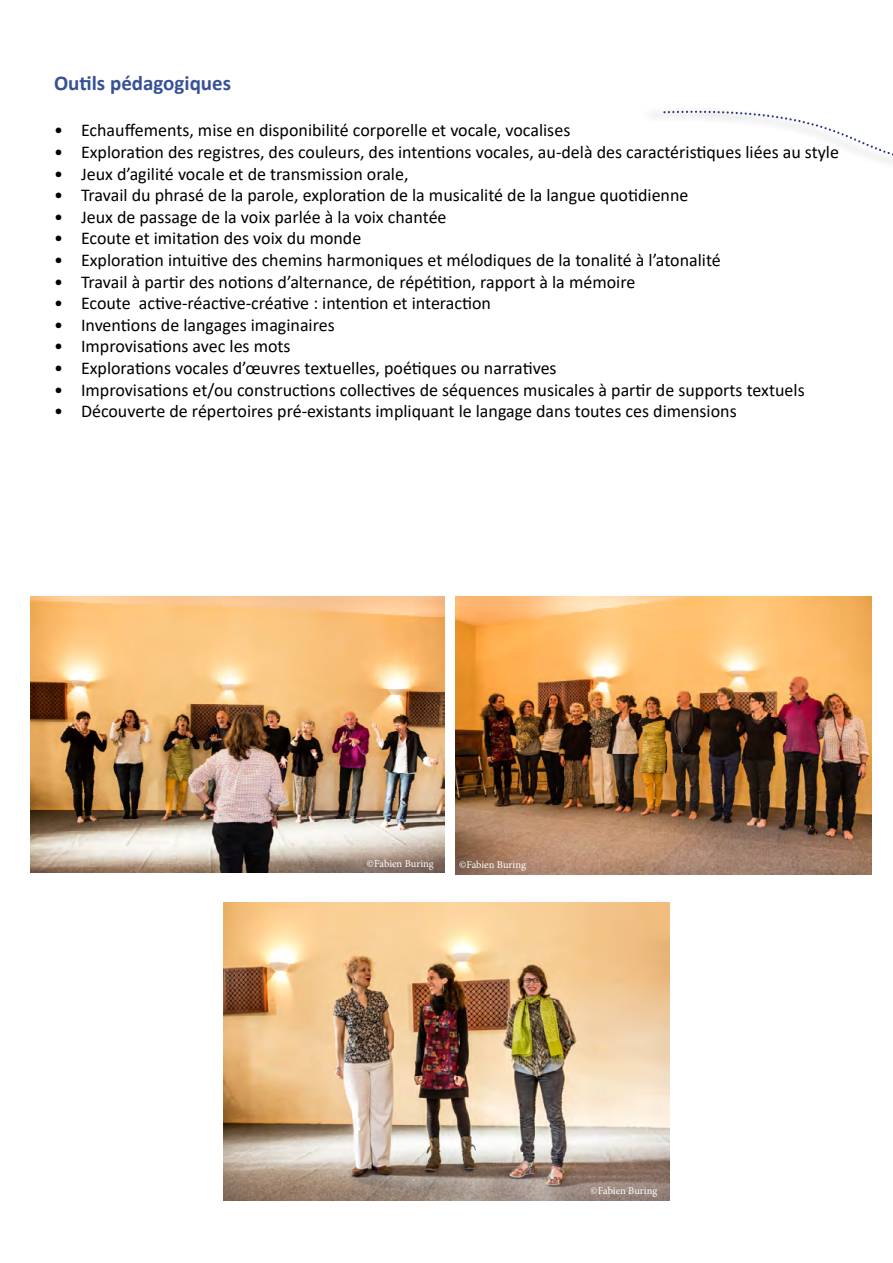
<style>
.page{position:relative;width:893px;height:1263px;background:#fff}
.page>*{position:absolute;margin:0;border:0;box-sizing:border-box;transform-origin:0 0}
.t1{font:700 21px "Calibri";color:#365197}
.t2{font:18px "Calibri";color:#000}
.t3{font:10.5px "Minion Pro";letter-spacing:-.005em;color:#fff}
</style>
<div class="page">
<svg style="left:653px;top:110px;width:240px;height:53px"></svg>
<img style="left:31px;top:597px;width:414px;height:276px">
<img style="left:223px;top:903px;width:447px;height:297px">
<img style="left:456px;top:597px;width:415px;height:277px">
<p class="t1" style="left:54px;top:68px;width:179px">Outils pédagogiques</p>
<p class="t2" style="left:54px;top:118px;width:518px">• Echauffements, mise en disponibilité corporelle et vocale, vocalises</p>
<p class="t2" style="left:54px;top:140px;width:786px">• Exploration des registres, des couleurs, des intentions vocales, au-delà des caractéristiques liées au style</p>
<p class="t2" style="left:54px;top:161px;width:356px">• Jeux d’agilité vocale et de transmission orale,</p>
<p class="t2" style="left:54px;top:183px;width:636px">• Travail du phrasé de la parole, exploration de la musicalité de la langue quotidienne</p>
<p class="t2" style="left:54px;top:204px;width:394px">• Jeux de passage de la voix parlée à la voix chantée</p>
<p class="t2" style="left:54px;top:226px;width:309px">• Ecoute et imitation des voix du monde</p>
<p class="t2" style="left:54px;top:248px;width:668px">• Exploration intuitive des chemins harmoniques et mélodiques de la tonalité à l’atonalité</p>
<p class="t2" style="left:54px;top:269px;width:583px">• Travail à partir des notions d’alternance, de répétition, rapport à la mémoire</p>
<p class="t2" style="left:54px;top:291px;width:439px">• Ecoute active-réactive-créative : intention et interaction</p>
<p class="t2" style="left:54px;top:312px;width:282px">• Inventions de langages imaginaires</p>
<p class="t2" style="left:54px;top:334px;width:238px">• Improvisations avec les mots</p>
<p class="t2" style="left:54px;top:356px;width:504px">• Explorations vocales d’œuvres textuelles, poétiques ou narratives</p>
<p class="t2" style="left:54px;top:377px;width:752px">• Improvisations et/ou constructions collectives de séquences musicales à partir de supports textuels</p>
<p class="t2" style="left:54px;top:399px;width:684px">• Découverte de répertoires pré-existants impliquant le langage dans toutes ces dimensions</p>
<p class="t3" style="left:367px;top:857px;width:68px">©Fabien Buring</p>
<p class="t3" style="left:459px;top:857px;width:68px">©Fabien Buring</p>
<p class="t3" style="left:590px;top:1183px;width:68px">©Fabien Buring</p>
</div>
